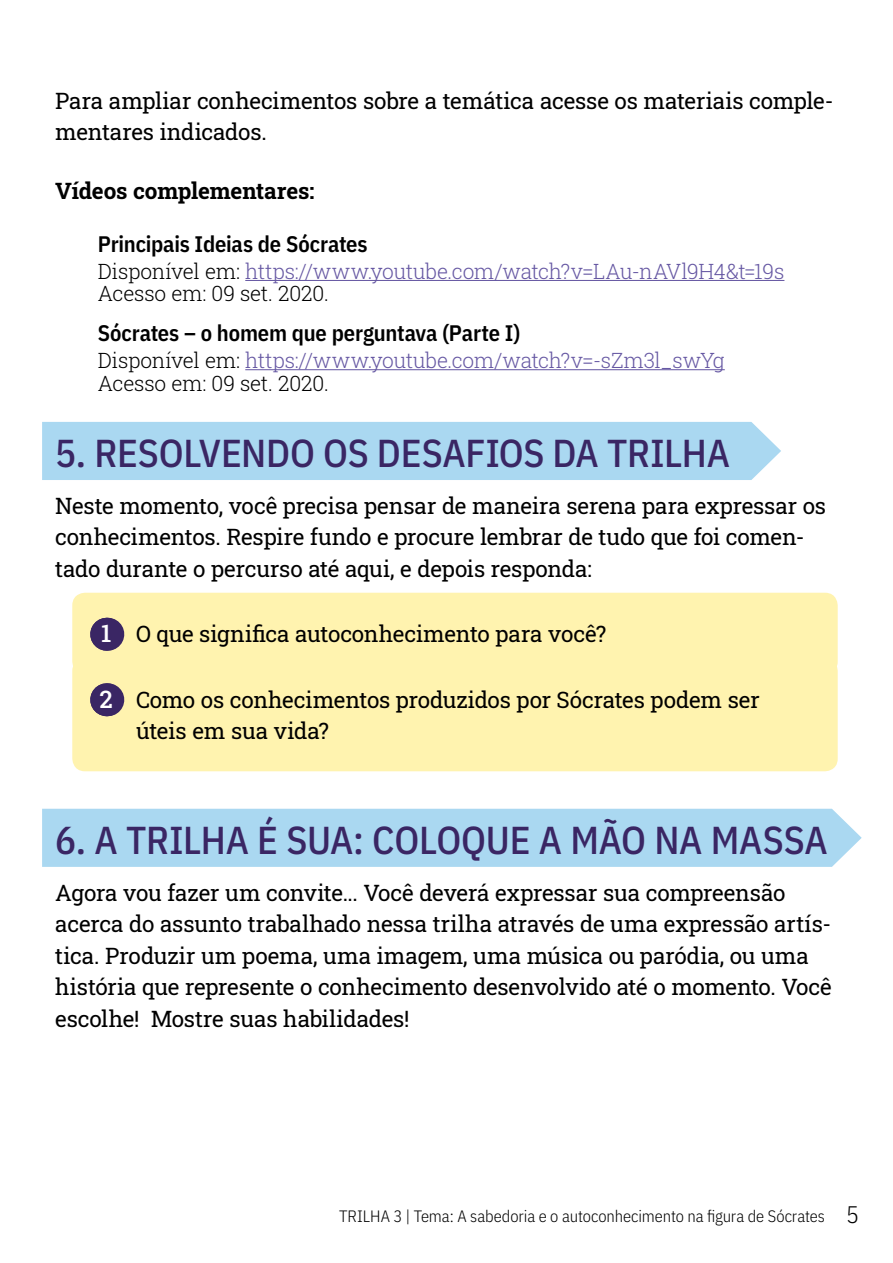
<style>
.page{position:relative;width:893px;height:1263px;background:#fff}
.page>*{position:absolute;margin:0;border:0;box-sizing:border-box;transform-origin:0 0}
.Etapa__copy_sem{font:500 39px "IBM Plex Sans Cond";letter-spacing:-.005em;color:#3a2664}
.Etapa{font:500 39px "IBM Plex Sans Cond";letter-spacing:-.005em;color:#3a2664}
.Texto_normal{font:22.5px/31.5px "Roboto Slab";letter-spacing:-.01em;color:#000}
.Complementar_2{font:600 22.5px "IBM Plex Sans Cond";letter-spacing:-.01em;color:#000}
.Texto_normal-2{font:700 22.5px "Roboto Slab";letter-spacing:-.01em;color:#000}
.Complementar{font:300 21px/22.5px "Roboto Slab";letter-spacing:-.01em;color:#6658a3}
.t1{font:300 16.5px "IBM Plex Sans Cond";letter-spacing:-.005em;color:#000}
.s1{color:#000}
.s2{font-weight:500;font-size:24px;color:#fff}
.s3{font-size:24px}
</style>
<div class="page">
<hr style="left:245px;top:280px;width:539px;height:1px;background:#6658a3">
<hr style="left:245px;top:369px;width:480px;height:1px;background:#6658a3">
<div style="left:42px;top:422px;width:739px;height:58px;background:#aad8f1"></div>
<div style="left:72px;top:593px;width:766px;height:81px;background:#fff3af;border-radius:13px"></div>
<svg style="left:72px;top:618px;width:35px;height:33px"></svg>
<hr style="left:0;top:618px;width:1px;height:33px;background:#3a2664">
<hr style="left:107px;top:618px;width:1px;height:33px;background:#3a2664">
<div style="left:72px;top:658px;width:766px;height:113px;background:#fff3af;border-radius:13px"></div>
<svg style="left:72px;top:683px;width:35px;height:33px"></svg>
<hr style="left:0;top:683px;width:1px;height:33px;background:#3a2664">
<hr style="left:107px;top:683px;width:1px;height:33px;background:#3a2664">
<div style="left:42px;top:809px;width:820px;height:58px;background:#aad8f1"></div>
<p class="Texto_normal" style="left:55px;top:84px;width:780px">Para ampliar conhecimentos sobre a temática acesse os materiais comple&shy;mentares indicados.</p>
<p class="Texto_normal-2" style="left:55px;top:176px;width:261px">Vídeos complementares:</p>
<p class="Complementar_2" style="left:98px;top:226px;width:271px">Principais Ideias de Sócrates</p>
<p class="Complementar" style="left:98px;top:259px;width:688px"><span class="s1">Disponível em:</span> https://www.youtube.com/watch?v=LAu-nAVl9H4&amp;t=19s<br><span class="s1">Acesso em: 09 set. 2020.</span></p>
<p class="Complementar_2" style="left:98px;top:316px;width:424px">Sócrates – o homem que perguntava (Parte I)</p>
<p class="Complementar" style="left:98px;top:349px;width:628px"><span class="s1">Disponível em:</span> https://www.youtube.com/watch?v=-sZm3l_swYg<br><span class="s1">Acesso em: 09 set. 2020.</span></p>
<p class="Etapa" style="left:55px;top:423px;width:676px">5. RESOLVENDO OS DESAFIOS DA TRILHA</p>
<p class="Texto_normal" style="left:55px;top:489px;width:772px">Neste momento, você precisa pensar de maneira serena para expressar os conhecimentos. Respire fundo e procure lembrar de tudo que foi comen&shy;tado durante o percurso até aqui, e depois responda:</p>
<p class="Texto_normal" style="left:101px;top:618px;width:507px"><span class="s2">1</span> O que significa autoconhecimento para você?</p>
<p class="Texto_normal" style="left:136px;top:683px;width:625px;text-indent:-36px"><span class="s2">2</span> Como os conhecimentos produzidos por Sócrates podem ser úteis em sua vida?</p>
<p class="Etapa__copy_sem" style="left:55px;top:810px;width:774px">6. A TRILHA É SUA: COLOQUE A MÃO NA MASSA</p>
<p class="Texto_normal" style="left:55px;top:876px;width:778px">Agora vou fazer um convite... Você deverá expressar sua compreensão acerca do assunto trabalhado nessa trilha através de uma expressão artís&shy;tica. Produzir um poema, uma imagem, uma música ou paródia, ou uma história que represente o conhecimento desenvolvido até o momento. Você escolhe! Mostre suas habilidades!</p>
<p class="t1" style="left:339px;top:1203px;width:522px">TRILHA 3 | Tema: A sabedoria e o autoconhecimento na figura de Sócrates <span class="s3">5</span></p>
</div>
